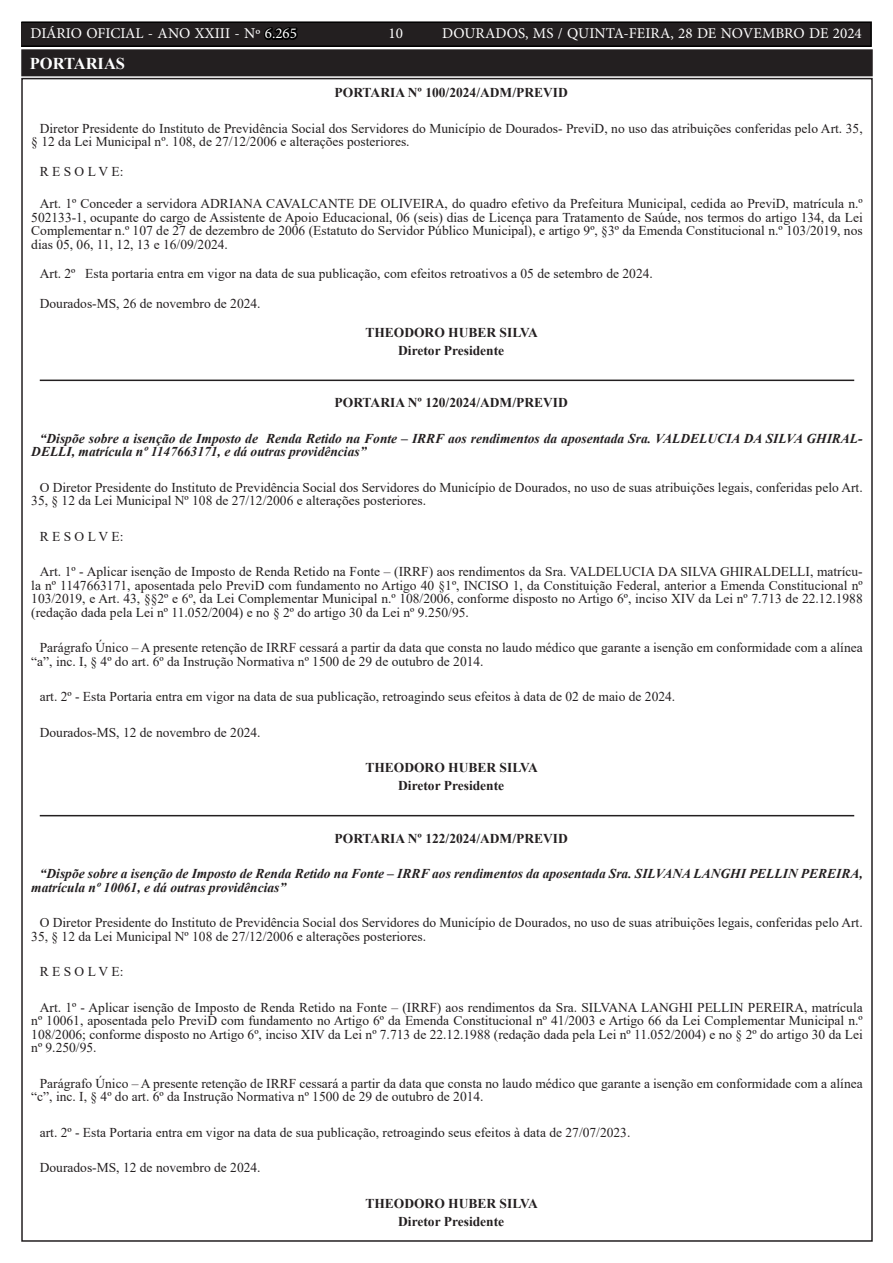
<style>
.page{position:relative;width:893px;height:1263px;background:#fff}
.page>*{position:absolute;margin:0;border:0;box-sizing:border-box;transform-origin:0 0}
.TEXTO{font:700 16.5px "Times New Roman";color:#fff}
.t1{font:15px "Minion Pro";color:#fff}
.TEXTO-2{font:13.5px/13.5px "Times New Roman";color:#231f20}
.TEXTO-3{font:italic 700 13.5px/13.5px "Times New Roman";color:#231f20}
.TEXTO-4{font:700 13.5px "Times New Roman";color:#231f20}
.s1{color:#000}
</style>
<div class="page">
<div style="left:21px;top:22px;width:850px;height:24px;background:#231f20"></div>
<div style="left:21px;top:21px;width:851px;height:26px;border:2px solid #000"></div>
<hr style="left:40px;top:380px;width:814px;height:1px;background:#231f20">
<hr style="left:40px;top:815px;width:814px;height:1px;background:#231f20">
<div style="left:23px;top:51px;width:848px;height:23px;background:#231f20"></div>
<div style="left:21px;top:49px;width:852px;height:27px;border:4px solid #231f20"></div>
<p class="t1" style="left:31px;top:24px;width:268px">DIÁRIO OFICIAL - ANO XXIII - Nº <span class="s1">6.265</span></p>
<p class="t1" style="left:388px;top:24px;width:16px">10</p>
<p class="t1" style="left:442px;top:24px;width:421px">DOURADOS, MS / QUINTA-FEIRA, 28 DE NOVEMBRO DE 2024</p>
<p class="TEXTO" style="left:30px;top:52px;width:97px">PORTARIAS</p>
<p class="TEXTO-4" style="left:335px;top:83px;width:235px">PORTARIA Nº 100/2024/ADM/PREVID</p>
<p class="TEXTO-2" style="left:31px;top:121px;width:833px;text-indent:9px">Diretor Presidente do Instituto de Previdência Social dos Servidores do Município de Dourados- PreviD, no uso das atribuições conferidas pelo Art. 35, § 12 da Lei Municipal nº. 108, de 27/12/2006 e alterações posteriores.</p>
<p class="TEXTO-2" style="left:40px;top:164px;width:85px">R E S O L V E:</p>
<p class="TEXTO-2" style="left:31px;top:196px;width:833px;text-align:justify;text-indent:9px">Art. 1º Conceder a servidora ADRIANA CAVALCANTE DE OLIVEIRA, do quadro efetivo da Prefeitura Municipal, cedida ao PreviD, matrícula n.º 502133-1, ocupante do cargo de Assistente de Apoio Educacional, 06 (seis) dias de Licença para Tratamento de Saúde, nos termos do artigo 134, da Lei Complementar n.º 107 de 27 de dezembro de 2006 (Estatuto do Servidor Público Municipal), e artigo 9º, §3º da Emenda Constitucional n.º 103/2019, nos dias 05, 06, 11, 12, 13 e 16/09/2024.</p>
<p class="TEXTO-2" style="left:40px;top:266px;width:615px">Art. 2º Esta portaria entra em vigor na data de sua publicação, com efeitos retroativos a 05 de setembro de 2024.</p>
<p class="TEXTO-2" style="left:40px;top:296px;width:222px">Dourados-MS, 26 de novembro de 2024.</p>
<p class="TEXTO-4" style="left:365px;top:323px;width:174px">THEODORO HUBER SILVA</p>
<p class="TEXTO-4" style="left:398px;top:341px;width:108px">Diretor Presidente</p>
<p class="TEXTO-4" style="left:335px;top:393px;width:235px">PORTARIA Nº 120/2024/ADM/PREVID</p>
<p class="TEXTO-3" style="left:31px;top:431px;width:833px;text-indent:9px">“Dispõe sobre a isenção de Imposto de Renda Retido na Fonte – IRRF aos rendimentos da aposentada Sra. VALDELUCIA DA SILVA GHIRAL-<br>DELLI, matrícula nº 1147663171, e dá outras providências”</p>
<p class="TEXTO-2" style="left:31px;top:480px;width:833px;text-indent:9px">O Diretor Presidente do Instituto de Previdência Social dos Servidores do Município de Dourados, no uso de suas atribuições legais, conferidas pelo Art.<br>35, § 12 da Lei Municipal Nº 108 de 27/12/2006 e alterações posteriores.</p>
<p class="TEXTO-2" style="left:40px;top:529px;width:85px">R E S O L V E:</p>
<p class="TEXTO-2" style="left:31px;top:565px;width:833px;text-align:justify;text-indent:9px">Art. 1º - Aplicar isenção de Imposto de Renda Retido na Fonte – (IRRF) aos rendimentos da Sra. VALDELUCIA DA SILVA GHIRALDELLI, matrícu&shy;la nº 1147663171, aposentada pelo PreviD com fundamento no Artigo 40 §1º, INCISO 1, da Constituição Federal, anterior a Emenda Constitucional nº 103/2019, e Art. 43, §§2º e 6º, da Lei Complementar Municipal n.º 108/2006, conforme disposto no Artigo 6º, inciso XIV da Lei nº 7.713 de 22.12.1988 (redação dada pela Lei nº 11.052/2004) e no § 2º do artigo 30 da Lei nº 9.250/95.</p>
<p class="TEXTO-2" style="left:31px;top:641px;width:833px;text-indent:9px">Parágrafo Único – A presente retenção de IRRF cessará a partir da data que consta no laudo médico que garante a isenção em conformidade com a alínea “a”, inc. I, § 4º do art. 6º da Instrução Normativa nº 1500 de 29 de outubro de 2014.</p>
<p class="TEXTO-2" style="left:40px;top:690px;width:637px">art. 2º - Esta Portaria entra em vigor na data de sua publicação, retroagindo seus efeitos à data de 02 de maio de 2024.</p>
<p class="TEXTO-2" style="left:40px;top:725px;width:222px">Dourados-MS, 12 de novembro de 2024.</p>
<p class="TEXTO-4" style="left:365px;top:758px;width:174px">THEODORO HUBER SILVA</p>
<p class="TEXTO-4" style="left:398px;top:776px;width:108px">Diretor Presidente</p>
<p class="TEXTO-4" style="left:335px;top:828px;width:235px">PORTARIA Nº 122/2024/ADM/PREVID</p>
<p class="TEXTO-3" style="left:31px;top:866px;width:833px;text-indent:9px">“Dispõe sobre a isenção de Imposto de Renda Retido na Fonte – IRRF aos rendimentos da aposentada Sra. SILVANA LANGHI PELLIN PEREIRA, matrícula nº 10061, e dá outras providências”</p>
<p class="TEXTO-2" style="left:31px;top:915px;width:833px;text-indent:9px">O Diretor Presidente do Instituto de Previdência Social dos Servidores do Município de Dourados, no uso de suas atribuições legais, conferidas pelo Art.<br>35, § 12 da Lei Municipal Nº 108 de 27/12/2006 e alterações posteriores.</p>
<p class="TEXTO-2" style="left:40px;top:964px;width:85px">R E S O L V E:</p>
<p class="TEXTO-2" style="left:31px;top:1000px;width:833px;text-align:justify;text-indent:9px">Art. 1º - Aplicar isenção de Imposto de Renda Retido na Fonte – (IRRF) aos rendimentos da Sra. SILVANA LANGHI PELLIN PEREIRA, matrícula nº 10061, aposentada pelo PreviD com fundamento no Artigo 6º da Emenda Constitucional nº 41/2003 e Artigo 66 da Lei Complementar Municipal n.º 108/2006; conforme disposto no Artigo 6º, inciso XIV da Lei nº 7.713 de 22.12.1988 (redação dada pela Lei nº 11.052/2004) e no § 2º do artigo 30 da Lei nº 9.250/95.</p>
<p class="TEXTO-2" style="left:31px;top:1076px;width:833px;text-indent:9px">Parágrafo Único – A presente retenção de IRRF cessará a partir da data que consta no laudo médico que garante a isenção em conformidade com a alínea “c”, inc. I, § 4º do art. 6º da Instrução Normativa nº 1500 de 29 de outubro de 2014.</p>
<p class="TEXTO-2" style="left:40px;top:1125px;width:592px">art. 2º - Esta Portaria entra em vigor na data de sua publicação, retroagindo seus efeitos à data de 27/07/2023.</p>
<p class="TEXTO-2" style="left:40px;top:1160px;width:222px">Dourados-MS, 12 de novembro de 2024.</p>
<p class="TEXTO-4" style="left:365px;top:1193px;width:174px">THEODORO HUBER SILVA</p>
<p class="TEXTO-4" style="left:398px;top:1211px;width:108px">Diretor Presidente</p>
</div>
